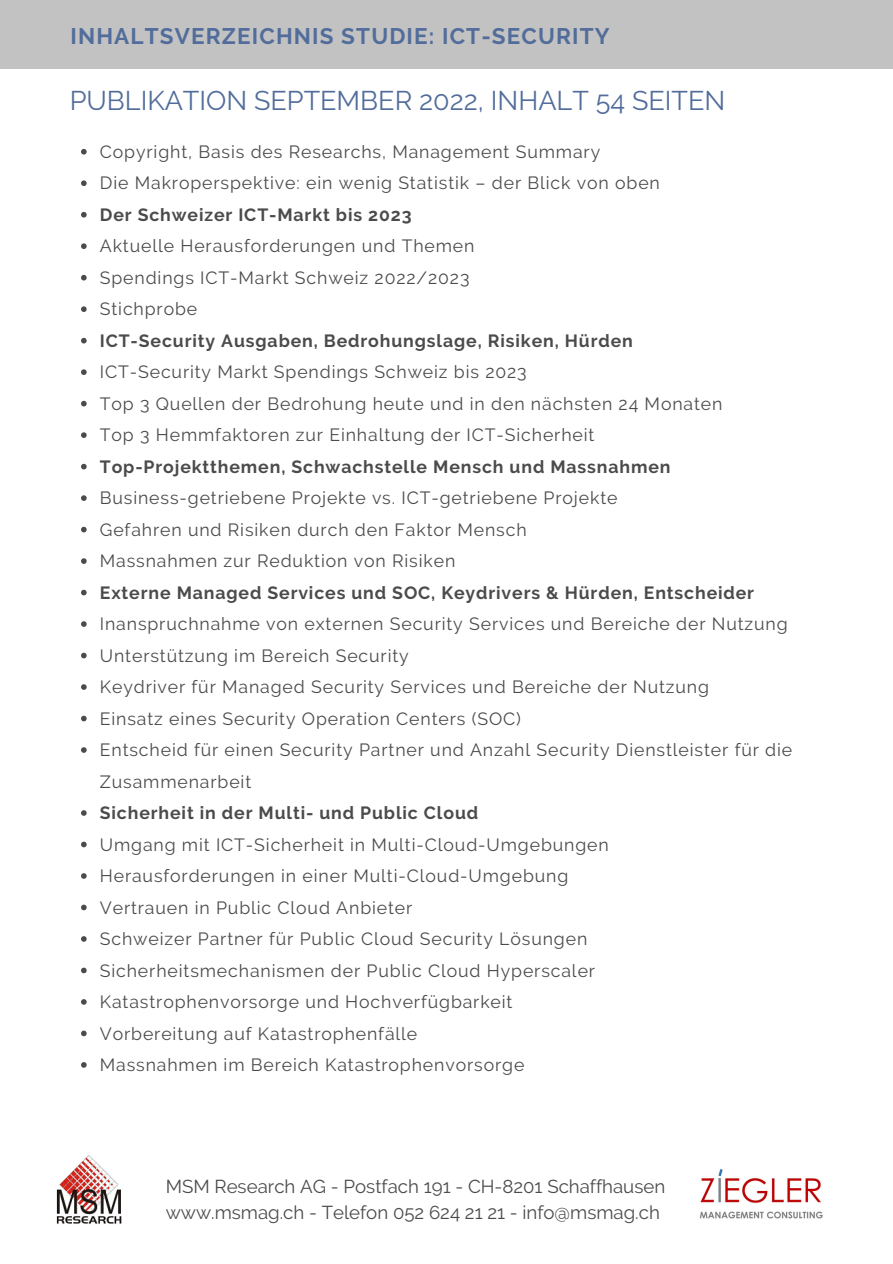
<style>
.page{position:relative;width:893px;height:1264px;background:#fff}
.page>*{position:absolute;margin:0;border:0;box-sizing:border-box;transform-origin:0 0}
.t1{font:27px "Raleway";color:#526d9b}
.t2{font:700 22.5px "Raleway";letter-spacing:.05em;color:#526d9b}
.t3{font:18.6px/25.8px "Raleway";color:#4b4b4b}
.t4{font:17.7px/31.5px "Raleway";letter-spacing:.05em;color:#4b4b4b}
.t5{font:700 17.7px "Raleway";letter-spacing:.05em;color:#4b4b4b}
</style>
<div class="page">
<div style="left:0;top:0;width:892px;height:68px;background:#c2c2c2"></div>
<svg style="left:81px;top:149px;width:6px;height:5px"></svg>
<svg style="left:81px;top:180px;width:6px;height:6px"></svg>
<svg style="left:81px;top:212px;width:6px;height:5px"></svg>
<svg style="left:81px;top:243px;width:6px;height:6px"></svg>
<svg style="left:81px;top:275px;width:6px;height:5px"></svg>
<svg style="left:81px;top:306px;width:6px;height:6px"></svg>
<svg style="left:81px;top:338px;width:6px;height:5px"></svg>
<svg style="left:81px;top:369px;width:6px;height:6px"></svg>
<svg style="left:81px;top:401px;width:6px;height:5px"></svg>
<svg style="left:81px;top:432px;width:6px;height:6px"></svg>
<svg style="left:81px;top:464px;width:6px;height:5px"></svg>
<svg style="left:81px;top:495px;width:6px;height:6px"></svg>
<svg style="left:81px;top:527px;width:6px;height:5px"></svg>
<svg style="left:81px;top:558px;width:6px;height:6px"></svg>
<svg style="left:81px;top:589px;width:6px;height:6px"></svg>
<svg style="left:81px;top:621px;width:6px;height:6px"></svg>
<svg style="left:81px;top:652px;width:6px;height:6px"></svg>
<svg style="left:81px;top:684px;width:6px;height:6px"></svg>
<svg style="left:81px;top:715px;width:6px;height:6px"></svg>
<svg style="left:81px;top:747px;width:6px;height:5px"></svg>
<svg style="left:81px;top:810px;width:6px;height:5px"></svg>
<svg style="left:81px;top:841px;width:6px;height:6px"></svg>
<svg style="left:81px;top:873px;width:6px;height:5px"></svg>
<svg style="left:81px;top:904px;width:6px;height:6px"></svg>
<svg style="left:81px;top:936px;width:6px;height:5px"></svg>
<svg style="left:81px;top:967px;width:6px;height:6px"></svg>
<svg style="left:81px;top:999px;width:6px;height:5px"></svg>
<svg style="left:81px;top:1030px;width:6px;height:6px"></svg>
<svg style="left:81px;top:1062px;width:6px;height:5px"></svg>
<img style="left:56px;top:1155px;width:66px;height:69px">
<img style="left:700px;top:1168px;width:123px;height:51px">
<p class="t2" style="left:70px;top:23px;width:540px">INHALTSVERZEICHNIS STUDIE: ICT-SECURITY</p>
<h1 class="t1" style="left:70px;top:84px;width:657px">PUBLIKATION SEPTEMBER 2022, INHALT 54 SEITEN</h1>
<p class="t4" style="left:100px;top:136px;width:561px">Copyright, Basis des Researchs, Management Summary<br>Die Makroperspektive: ein wenig Statistik – der Blick von oben</p>
<p class="t5" style="left:100px;top:204px;width:313px">Der Schweizer ICT-Markt bis 2023</p>
<p class="t4" style="left:100px;top:230px;width:376px">Aktuelle Herausforderungen und Themen<br>Spendings ICT-Markt Schweiz 2022/2023<br>Stichprobe</p>
<p class="t5" style="left:100px;top:330px;width:534px">ICT-Security Ausgaben, Bedrohungslage, Risiken, Hürden</p>
<p class="t4" style="left:100px;top:356px;width:624px">ICT-Security Markt Spendings Schweiz bis 2023<br>Top 3 Quellen der Bedrohung heute und in den nächsten 24 Monaten<br>Top 3 Hemmfaktoren zur Einhaltung der ICT-Sicherheit</p>
<p class="t5" style="left:100px;top:456px;width:572px">Top-Projektthemen, Schwachstelle Mensch und Massnahmen</p>
<p class="t4" style="left:100px;top:482px;width:519px">Business-getriebene Projekte vs. ICT-getriebene Projekte<br>Gefahren und Risiken durch den Faktor Mensch<br>Massnahmen zur Reduktion von Risiken</p>
<p class="t5" style="left:100px;top:582px;width:655px">Externe Managed Services und SOC, Keydrivers &amp; Hürden, Entscheider</p>
<p class="t4" style="left:100px;top:608px;width:693px">Inanspruchnahme von externen Security Services und Bereiche der Nutzung Unterstützung im Bereich Security<br>Keydriver für Managed Security Services und Bereiche der Nutzung<br>Einsatz eines Security Operation Centers (SOC)<br>Entscheid für einen Security Partner und Anzahl Security Dienstleister für die Zusammenarbeit</p>
<p class="t5" style="left:100px;top:802px;width:380px">Sicherheit in der Multi- und Public Cloud</p>
<p class="t4" style="left:100px;top:828px;width:510px">Umgang mit ICT-Sicherheit in Multi-Cloud-Umgebungen Herausforderungen in einer Multi-Cloud-Umgebung Vertrauen in Public Cloud Anbieter<br>Schweizer Partner für Public Cloud Security Lösungen Sicherheitsmechanismen der Public Cloud Hyperscaler Katastrophenvorsorge und Hochverfügbarkeit Vorbereitung auf Katastrophenfälle<br>Massnahmen im Bereich Katastrophenvorsorge</p>
<p class="t3" style="left:166px;top:1173px;width:501px">MSM Research AG - Postfach 191 - CH-8201 Schaffhausen www.msmag.ch - Telefon 052 624 21 21 - info@msmag.ch</p>
</div>
